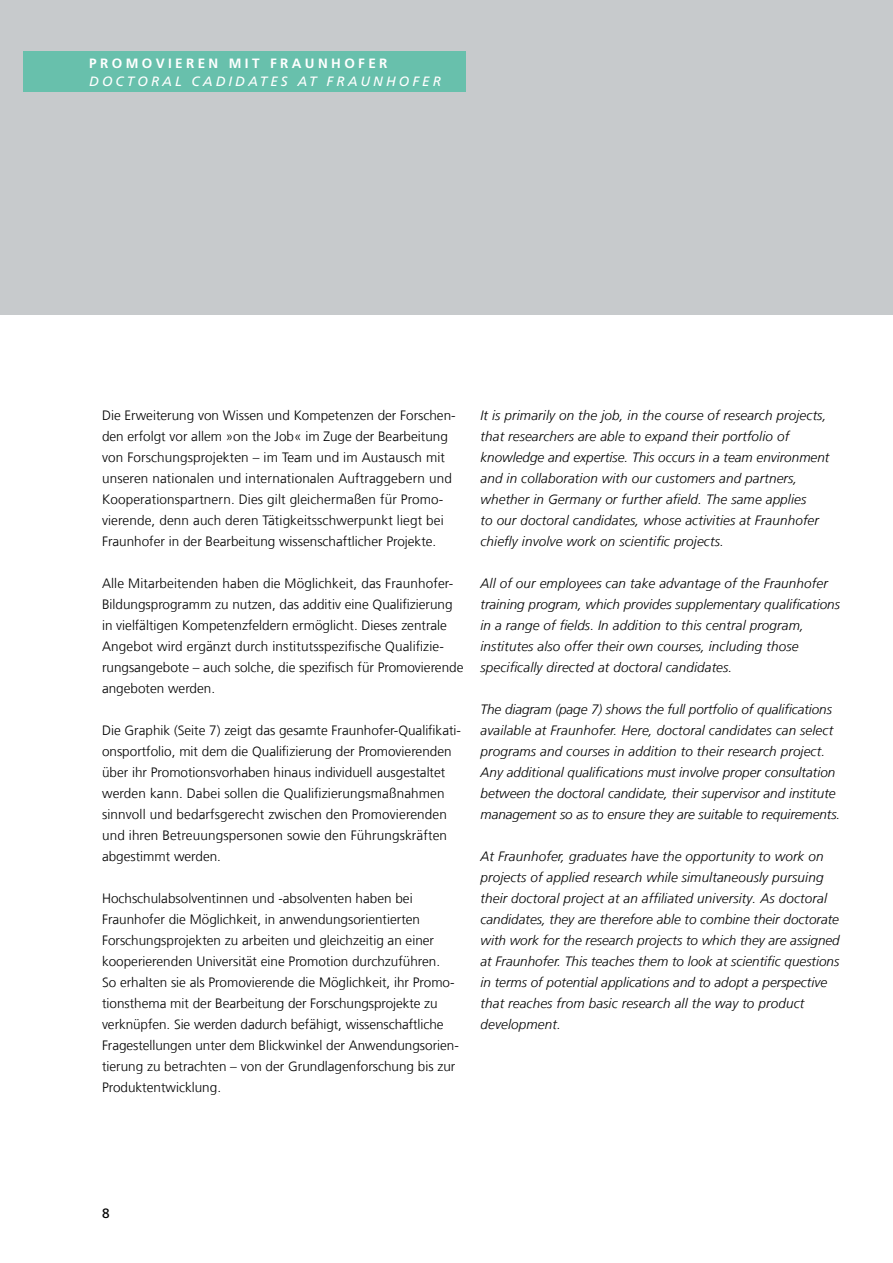
<style>
.page{position:relative;width:893px;height:1263px;background:#fff}
.page>*{position:absolute;margin:0;border:0;box-sizing:border-box;transform-origin:0 0}
.t1{font:300 13.5px/21px "Frutiger LT Com";color:#000}
.t2{font:italic 300 13.5px/21px "Frutiger LT Com";letter-spacing:.01em;color:#000}
.t3{font:italic 13.5px "Frutiger LT Com";letter-spacing:.225em;color:#fff}
.t4{font:700 13.5px "Frutiger LT Com";letter-spacing:.25em;color:#fff}
.t5{font:13.5px "Frutiger LT Com";color:#000}
</style>
<div class="page">
<div style="left:0;top:0;width:893px;height:315px;background:#c7cacc"></div>
<div style="left:23px;top:51px;width:443px;height:41px;background:#68c0ac"></div>
<p class="t4" style="left:89px;top:55px;width:300px">PROMOVIEREN MIT FRAUNHOFER</p>
<p class="t3" style="left:89px;top:73px;width:353px">DOCTORAL CADIDATES AT FRAUNHOFER</p>
<p class="t1" style="left:102px;top:405px;width:355px">Die Erweiterung von Wissen und Kompetenzen der Forschen&shy;den erfolgt vor allem »on the Job« im Zuge der Bearbeitung von Forschungsprojekten – im Team und im Austausch mit unseren nationalen und internationalen Auftraggebern und Kooperationspartnern. Dies gilt gleichermaßen für Promo&shy;vierende, denn auch deren Tätigkeitsschwerpunkt liegt bei Fraunhofer in der Bearbeitung wissenschaftlicher Projekte.</p>
<p class="t1" style="left:102px;top:573px;width:363px">Alle Mitarbeitenden haben die Möglichkeit, das Fraunhofer-Bildungsprogramm zu nutzen, das additiv eine Qualifizierung in vielfältigen Kompetenzfeldern ermöglicht. Dieses zentrale Angebot wird ergänzt durch institutsspezifische Qualifizie&shy;rungsangebote – auch solche, die spezifisch für Promovierende angeboten werden.</p>
<p class="t1" style="left:102px;top:720px;width:361px">Die Graphik (Seite 7) zeigt das gesamte Fraunhofer-Qualifikati&shy;onsportfolio, mit dem die Qualifizierung der Promovierenden über ihr Promotionsvorhaben hinaus individuell ausgestaltet werden kann. Dabei sollen die Qualifizierungsmaßnahmen sinnvoll und bedarfsgerecht zwischen den Promovierenden und ihren Betreuungspersonen sowie den Führungskräften abgestimmt werden.</p>
<p class="t1" style="left:102px;top:888px;width:358px">Hochschulabsolventinnen und -absolventen haben bei Fraunhofer die Möglichkeit, in anwendungsorientierten Forschungsprojekten zu arbeiten und gleichzeitig an einer kooperierenden Universität eine Promotion durchzuführen.<br>So erhalten sie als Promovierende die Möglichkeit, ihr Promo&shy;tionsthema mit der Bearbeitung der Forschungsprojekte zu verknüpfen. Sie werden dadurch befähigt, wissenschaftliche Fragestellungen unter dem Blickwinkel der Anwendungsorien&shy;tierung zu betrachten – von der Grundlagenforschung bis zur Produktentwicklung.</p>
<p class="t2" style="left:480px;top:404px;width:350px">It is primarily on the job, in the course of research projects, that researchers are able to expand their portfolio of knowledge and expertise. This occurs in a team environment and in collaboration with our customers and partners, whether in Germany or further afield. The same applies<br>to our doctoral candidates, whose activities at Fraunhofer chiefly involve work on scientific projects.</p>
<p class="t2" style="left:480px;top:573px;width:361px">All of our employees can take advantage of the Fraunhofer training program, which provides supplementary qualifications in a range of fields. In addition to this central program, institutes also offer their own courses, including those specifically directed at doctoral candidates.</p>
<p class="t2" style="left:480px;top:699px;width:361px">The diagram (page 7) shows the full portfolio of qualifications available at Fraunhofer. Here, doctoral candidates can select programs and courses in addition to their research project.<br>Any additional qualifications must involve proper consultation between the doctoral candidate, their supervisor and institute management so as to ensure they are suitable to requirements.</p>
<p class="t2" style="left:480px;top:846px;width:361px">At Fraunhofer, graduates have the opportunity to work on projects of applied research while simultaneously pursuing their doctoral project at an affiliated university. As doctoral candidates, they are therefore able to combine their doctorate with work for the research projects to which they are assigned at Fraunhofer. This teaches them to look at scientific questions in terms of potential applications and to adopt a perspective that reaches from basic research all the way to product development.</p>
<p class="t5" style="left:102px;top:1205px;width:9px">8</p>
</div>
